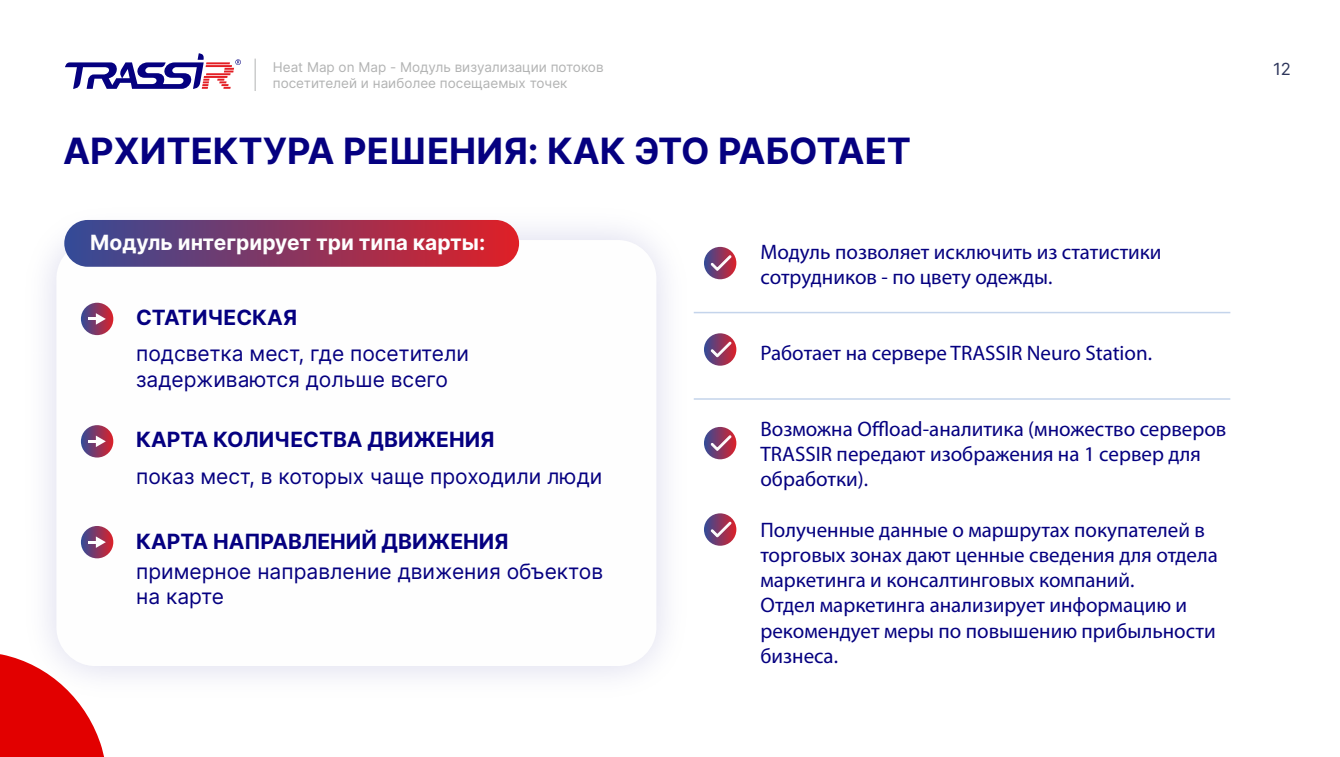
<style>
.page{position:relative;width:1340px;height:757px;background:#fff}
.page>*{position:absolute;margin:0;border:0;box-sizing:border-box;transform-origin:0 0}
.t1{font:700 36.3px "Inter";color:#050080}
.t2{font:21px/25.2px "Myriad Pro";color:#050080}
.t3{font:21px/25.3px "Inter";color:#050080}
.t4{font:700 21px "Inter";color:#050080}
.t5{font:700 21px "Inter";color:#fefefe}
.t6{font:16.8px "Inter";color:#2e365b}
.t7{font:13.5px/16.4px "Inter";color:#b2b3b3}
</style>
<div class="page">
<svg style="left:65px;top:53px;width:176px;height:36px"></svg>
<hr style="left:255px;top:59px;width:1px;height:32px;background:#b2b3b3">
<div style="left:64px;top:220px;width:455px;height:47px;background:linear-gradient(to right,#334b98,#df1f26);border-radius:23px"></div>
<svg style="left:81px;top:303px;width:32px;height:32px"></svg>
<svg style="left:88px;top:313px;width:18px;height:12px"></svg>
<div style="left:81px;top:425px;width:32px;height:32px;background:linear-gradient(to right,#354b98,#d42530);border-radius:50%"></div>
<svg style="left:88px;top:436px;width:18px;height:11px"></svg>
<div style="left:81px;top:526px;width:32px;height:32px;background:linear-gradient(to right,#354b98,#d32530);border-radius:50%"></div>
<svg style="left:88px;top:536px;width:18px;height:12px"></svg>
<hr style="left:693px;top:312px;width:537px;height:1px;background:#c4d4eb">
<hr style="left:693px;top:398px;width:537px;height:2px;background:#c4d4eb">
<div style="left:704px;top:247px;width:32px;height:32px;background:linear-gradient(to right,#354d99,#d3242f);border-radius:50%"></div>
<svg style="left:710px;top:254px;width:22px;height:17px"></svg>
<svg style="left:704px;top:333px;width:32px;height:33px"></svg>
<svg style="left:710px;top:341px;width:22px;height:17px"></svg>
<div style="left:704px;top:427px;width:32px;height:32px;background:linear-gradient(to right,#354d99,#d32430);border-radius:50%"></div>
<svg style="left:710px;top:435px;width:22px;height:17px"></svg>
<svg style="left:704px;top:513px;width:32px;height:33px"></svg>
<svg style="left:710px;top:521px;width:22px;height:17px"></svg>
<svg style="left:0;top:654px;width:104px;height:103px"></svg>
<p class="t7" style="left:273px;top:58px;width:332px">Heat Map on Map - Модуль визуализации потоков посетителей и наиболее посещаемых точек</p>
<h1 class="t1" style="left:63px;top:129px;width:849px">АРХИТЕКТУРА РЕШЕНИЯ: КАК ЭТО РАБОТАЕТ</h1>
<p class="t5" style="left:90px;top:229px;width:396px">Модуль интегрирует три типа карты:</p>
<p class="t4" style="left:136px;top:304px;width:162px">СТАТИЧЕСКАЯ</p>
<p class="t3" style="left:136px;top:341px;width:334px">подсветка мест, где посетители задерживаются дольше всего</p>
<p class="t4" style="left:136px;top:427px;width:360px">КАРТА КОЛИЧЕСТВА ДВИЖЕНИЯ</p>
<p class="t3" style="left:136px;top:463px;width:467px">показ мест, в которых чаще проходили люди</p>
<p class="t4" style="left:136px;top:529px;width:374px">КАРТА НАПРАВЛЕНИЙ ДВИЖЕНИЯ</p>
<p class="t3" style="left:136px;top:558px;width:468px">примерное направление движения объектов на карте</p>
<p class="t2" style="left:760px;top:241px;width:402px">Модуль позволяет исключить из статистики сотрудников - по цвету одежды.</p>
<p class="t2" style="left:760px;top:342px;width:393px">Работает на сервере TRASSIR Neuro Station.</p>
<p class="t2" style="left:760px;top:418px;width:467px">Возможна Offload-аналитика (множество серверов<br>TRASSIR передают изображения на 1 сервер для обработки).</p>
<p class="t2" style="left:760px;top:519px;width:459px">Полученные данные о маршрутах покупателей в торговых зонах дают ценные сведения для отдела маркетинга и консалтинговых компаний.</p>
<p class="t2" style="left:760px;top:594px;width:457px">Отдел маркетинга анализирует информацию и рекомендует меры по повышению прибыльности бизнеса.</p>
<p class="t6" style="left:1272px;top:59px;width:19px">12</p>
</div>
